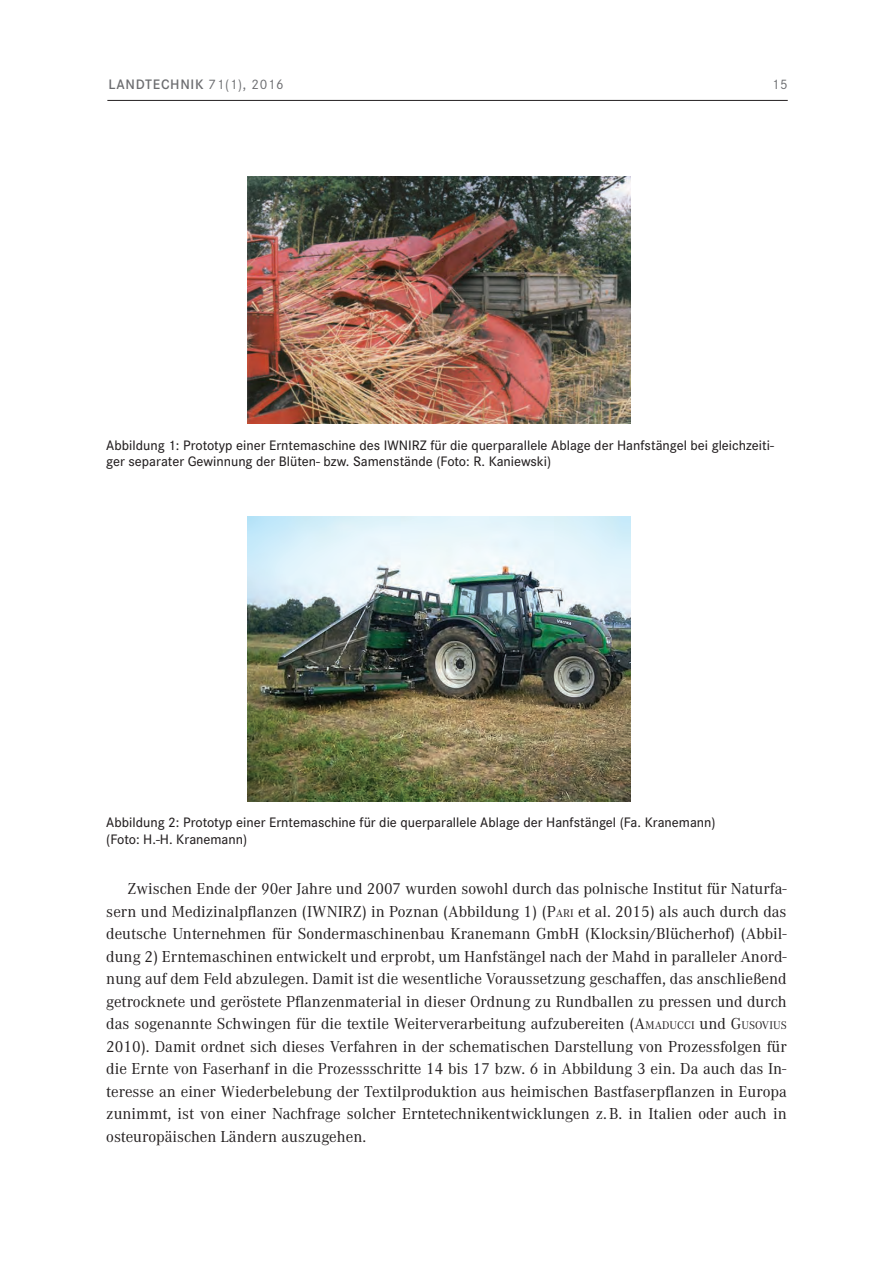
<style>
.page{position:relative;width:893px;height:1263px;background:#fff}
.page>*{position:absolute;margin:0;border:0;box-sizing:border-box;transform-origin:0 0}
.t1{font:16.5px/22.5px "Corporate A";color:#231f20;text-align:justify}
.t2{font:500 14.25px/16.5px "Corporate S";color:#231f20}
.t3{font:600 14.25px "Corporate S";letter-spacing:.05em;color:#6c6d70}
.t4{font:14.25px "Corporate S";color:#6c6d70}
.s1{font-weight:400}
.s2{font-style:inherit}
.s3{font-size:11.55px}
</style>
<div class="page">
<hr style="left:107px;top:100px;width:681px;height:1px;background:#231f20">
<img style="left:248px;top:176px;width:382px;height:248px">
<img style="left:248px;top:516px;width:382px;height:285px">
<p class="t3" style="left:108px;top:76px;width:177px">LANDTECHNIK <span class="s1">71(1), 2016</span></p>
<p class="t4" style="left:772px;top:76px;width:17px">15</p>
<p class="t2" style="left:106px;top:437px;width:669px">Abbildung 1: Prototyp einer Erntemaschine des IWNIRZ für die querparallele Ablage der Hanfstängel bei gleichzeiti&shy;ger separater Gewinnung der Blüten- bzw. Samenstände (Foto: R. Kaniewski)</p>
<p class="t2" style="left:106px;top:814px;width:611px">Abbildung 2: Prototyp einer Erntemaschine für die querparallele Ablage der Hanfstängel (Fa. Kranemann) (Foto: H.-H. Kranemann)</p>
<p class="t1" style="left:106px;top:878px;width:682px;text-indent:21px">Zwischen Ende der 90er Jahre und 2007 wurden sowohl durch das polnische Institut für Naturfa&shy;sern und Medizinalpflanzen (IWNIRZ) in Poznan (Abbildung 1) (<span class="s2">P</span><span class="s3">ARI</span> et al. <span class="s2">2015)</span> als auch durch das deutsche Unternehmen für Sondermaschinenbau Kranemann GmbH (Klocksin/Blücherhof) (Abbil&shy;dung 2) Erntemaschinen entwickelt und erprobt, um Hanfstängel nach der Mahd in paralleler Anord&shy;nung auf dem Feld abzulegen. Damit ist die wesentliche Voraussetzung geschaffen, das anschließend getrocknete und geröstete Pflanzenmaterial in dieser Ordnung zu Rundballen zu pressen und durch das sogenannte Schwingen für die textile Weiterverarbeitung aufzubereiten (<span class="s2">A</span><span class="s3">MADUCCI</span> und <span class="s2">G</span><span class="s3">USOVIUS </span><span class="s2">2010</span>). Damit ordnet sich dieses Verfahren in der schematischen Darstellung von Prozessfolgen für die Ernte von Faserhanf in die Prozessschritte 14 bis 17 bzw. 6 in Abbildung 3 ein. Da auch das In&shy;teresse an einer Wiederbelebung der Textilproduktion aus heimischen Bastfaserpflanzen in Europa zunimmt, ist von einer Nachfrage solcher Erntetechnikentwicklungen z.B. in Italien oder auch in osteuropäischen Ländern auszugehen.</p>
</div>
